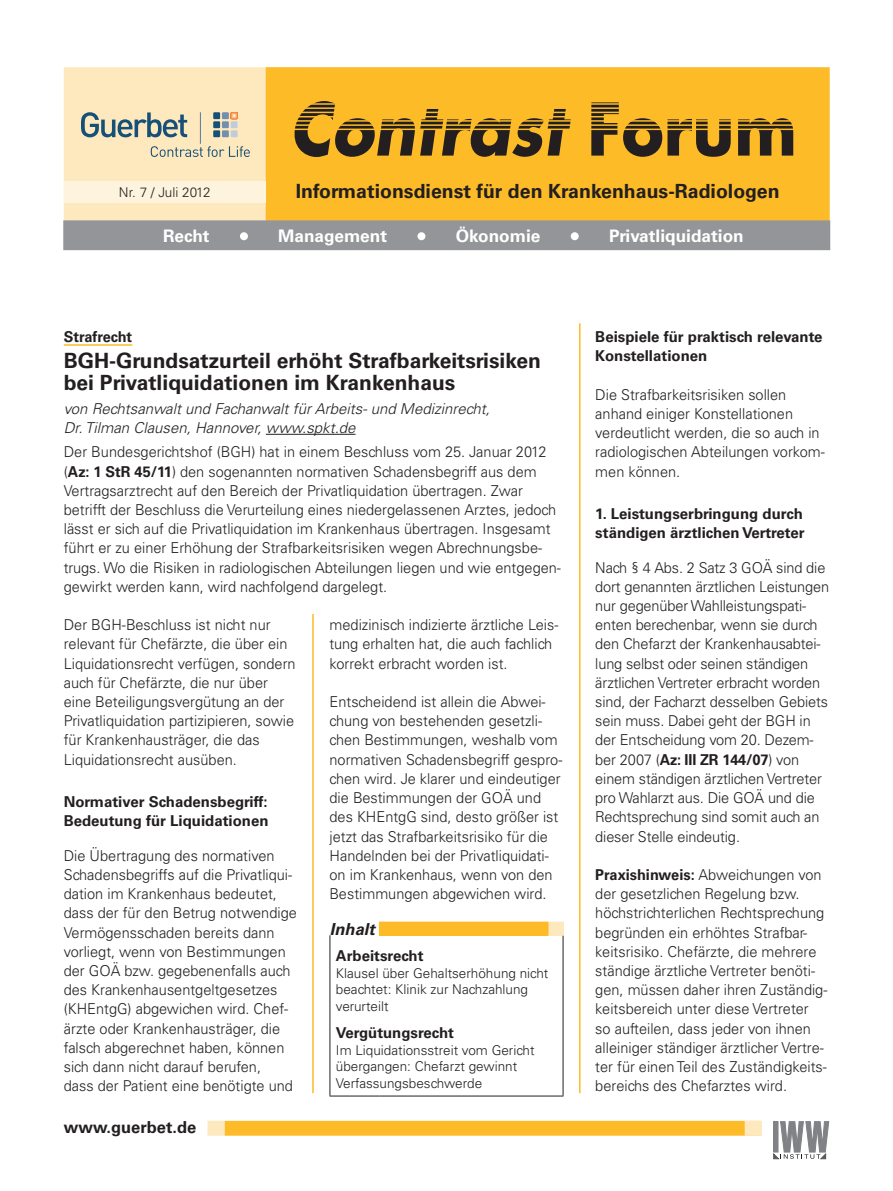
<style>
.page{position:relative;width:893px;height:1191px;background:#fff}
.page>*{position:absolute;margin:0;border:0;box-sizing:border-box;transform-origin:0 0}
.t1{font:italic 700 70.5px "Futura";color:#231f20;scale:.9 1}
.Ueberschrift-Autor{font:700 21px/22.5px "Univers";color:#231f20}
.t2{font:700 19.5px "Univers";color:#231f20}
.t3{font:700 17.25px "Univers";color:#fff}
.Grundtext{font:700 16.5px "Univers";color:#231f20}
.t4{font:italic 700 16.5px "Univers";color:#231f20}
.Grundtext-2{font:300 15px/19.2px "Univers";color:#231f20}
.Ueberschrift-mittel{font:700 15px/19.2px "Univers";color:#231f20}
.Autorenzeile{font:italic 300 15px/19.2px "Univers";color:#231f20}
.Anreisser-Ueberschri{font:700 15px "Univers";color:#231f20}
.Dachzeile{font:700 15px "Univers";color:#231f20}
.Anreisser-Text{font:300 13.5px/16.5px "Univers";color:#231f20}
.Ueberschrift-mittel-2{font:300 13.5px "Univers";color:#231f20}
.s1{font-style:normal}
.s2{font-weight:700}
</style>
<div class="page">
<hr style="left:312px;top:323px;width:2px;height:770px;background:#fdbb28">
<hr style="left:579px;top:323px;width:1px;height:770px;background:#fdbb28">
<div style="left:224px;top:1120px;width:537px;height:15px;background:#fdbb28;border:2px solid #fdbb28"></div>
<div style="left:207px;top:1120px;width:18px;height:15px;background:#fee8be;border:2px solid #fee8be"></div>
<svg style="left:773px;top:1121px;width:56px;height:38px"></svg>
<div style="left:745px;top:1120px;width:17px;height:15px;background:#fee8be;border:2px solid #fee8be"></div>
<div style="left:64px;top:67px;width:241px;height:158px;background:#fee8be;border:2px solid #fee8be"></div>
<div style="left:266px;top:67px;width:564px;height:156px;background:#fdbb28;border:2px solid #fdbb28"></div>
<svg style="left:151px;top:146px;width:99px;height:11px"></svg>
<svg style="left:81px;top:112px;width:106px;height:25px"></svg>
<hr style="left:200px;top:112px;width:1px;height:32px;background:#597a9f">
<div style="left:213px;top:112px;width:7px;height:7px;background:#155078"></div>
<div style="left:222px;top:112px;width:7px;height:7px;background:#738faf"></div>
<div style="left:213px;top:121px;width:7px;height:7px;background:#155078"></div>
<div style="left:222px;top:121px;width:7px;height:7px;background:#738faf"></div>
<div style="left:231px;top:121px;width:7px;height:7px;background:#c0cbdc"></div>
<div style="left:213px;top:130px;width:7px;height:7px;background:#155078"></div>
<div style="left:222px;top:130px;width:7px;height:7px;background:#738faf"></div>
<div style="left:231px;top:130px;width:7px;height:7px;background:#c0cbdc"></div>
<div style="left:231px;top:112px;width:7px;height:7px;background:#f58733"></div>
<div style="left:231px;top:112px;width:6px;height:7px;background:#f58c3c"></div>
<svg style="left:231px;top:113px;width:6px;height:6px"></svg>
<div style="left:64px;top:181px;width:202px;height:21px;background:#fef3dd"></div>
<div style="left:64px;top:221px;width:766px;height:29px;background:#939598"></div>
<div style="left:239px;top:231px;width:10px;height:10px;background:#fff;border-radius:50%"></div>
<div style="left:238px;top:231px;width:11px;height:11px;border:2px solid #939598;border-radius:50%"></div>
<div style="left:417px;top:231px;width:9px;height:10px;background:#fff;border-radius:50%"></div>
<div style="left:416px;top:231px;width:11px;height:11px;border:2px solid #939598;border-radius:50%"></div>
<div style="left:570px;top:231px;width:9px;height:10px;background:#fff;border-radius:50%"></div>
<div style="left:569px;top:231px;width:11px;height:11px;border:2px solid #939598;border-radius:50%"></div>
<div style="left:379px;top:922px;width:169px;height:13px;background:#fdbb28"></div>
<hr style="left:330px;top:935px;width:1px;height:160px;background:#231f20">
<hr style="left:563px;top:935px;width:1px;height:160px;background:#231f20">
<hr style="left:330px;top:1095px;width:49px;height:1px;background:#231f20">
<hr style="left:379px;top:1095px;width:169px;height:1px;background:#231f20">
<svg style="left:548px;top:1095px;width:15px;height:1px"></svg>
<hr style="left:379px;top:921px;width:169px;height:1px;background:#fdbb28">
<svg style="left:548px;top:921px;width:16px;height:14px"></svg>
<div style="left:64px;top:323px;width:499px;height:291px;background:#fff"></div>
<hr style="left:64px;top:344px;width:68px;height:2px;background:#fdbb28">
<hr style="left:266px;top:434px;width:90px;height:1px;background:#231f20">
<p class="t1" style="left:289px;top:82px;width:565px">Contrast <span class="s1">Forum</span></p>
<p class="Ueberschrift-mittel-2" style="left:119px;top:184px;width:93px">Nr. 7 / Juli 2012</p>
<p class="t2" style="left:296px;top:179px;width:485px">Informationsdienst für den Krankenhaus-Radiologen</p>
<p class="t3" style="left:163px;top:225px;width:48px">Recht</p>
<p class="t3" style="left:278px;top:225px;width:110px">Management</p>
<p class="t3" style="left:456px;top:225px;width:86px">Ökonomie</p>
<p class="t3" style="left:609px;top:225px;width:136px">Privatliquidation</p>
<p class="Dachzeile" style="left:64px;top:328px;width:70px">Strafrecht</p>
<p class="Ueberschrift-Autor" style="left:64px;top:349px;width:479px">BGH-Grundsatzurteil erhöht Strafbarkeitsrisiken bei Privatliquidationen im Krankenhaus</p>
<p class="Autorenzeile" style="left:64px;top:399px;width:428px">von Rechtsanwalt und Fachanwalt für Arbeits- und Medizinrecht,<br>Dr. Tilman Clausen, Hannover, www.spkt.de</p>
<p class="Grundtext-2" style="left:64px;top:442px;width:499px">Der Bundesgerichtshof (BGH) hat in einem Beschluss vom 25. Januar 2012 (<span class="s2">Az: 1 StR 45/11</span>) den sogenannten normativen Schadensbegriff aus dem Vertragsarztrecht auf den Bereich der Privatliquidation übertragen. Zwar betrifft der Beschluss die Verurteilung eines niedergelassenen Arztes, jedoch lässt er sich auf die Privatliquidation im Krankenhaus übertragen. Insgesamt führt er zu einer Erhöhung der Strafbarkeitsrisiken wegen Abrechnungsbe&shy;trugs. Wo die Risiken in radiologischen Abteilungen liegen und wie entgegen&shy;gewirkt werden kann, wird nachfolgend dargelegt.</p>
<p class="Grundtext-2" style="left:64px;top:615px;width:233px">Der BGH-Beschluss ist nicht nur relevant für Chefärzte, die über ein Liquidationsrecht verfügen, sondern auch für Chefärzte, die nur über eine Beteiligungsvergütung an der Privatliquidation partizipieren, sowie für Krankenhausträger, die das Liquidationsrecht ausüben.</p>
<p class="Ueberschrift-mittel" style="left:64px;top:792px;width:206px">Normativer Schadensbegriff:<br>Bedeutung für Liquidationen</p>
<p class="Grundtext-2" style="left:64px;top:845px;width:235px">Die Übertragung des normativen Schadensbegriffs auf die Privatliqui&shy;dation im Krankenhaus bedeutet, dass der für den Betrug notwendige Vermögensschaden bereits dann vorliegt, wenn von Bestimmungen der GOÄ bzw. gegebenenfalls auch des Krankenhausentgeltgesetzes (KHEntgG) abgewichen wird. Chef&shy;ärzte oder Krankenhausträger, die falsch abgerechnet haben, können sich dann nicht darauf berufen,<br>dass der Patient eine benötigte und</p>
<p class="Grundtext-2" style="left:330px;top:615px;width:230px">medizinisch indizierte ärztliche Leis&shy;tung erhalten hat, die auch fachlich korrekt erbracht worden ist.</p>
<p class="Grundtext-2" style="left:330px;top:692px;width:234px">Entscheidend ist allein die Abwei&shy;chung von bestehenden gesetzli&shy;chen Bestimmungen, weshalb vom normativen Schadensbegriff gespro&shy;chen wird. Je klarer und eindeutiger die Bestimmungen der GOÄ und des KHEntgG sind, desto größer ist jetzt das Strafbarkeitsrisiko für die Handelnden bei der Privatliquidati&shy;on im Krankenhaus, wenn von den Bestimmungen abgewichen wird.</p>
<p class="t4" style="left:330px;top:919px;width:46px">Inhalt</p>
<p class="Anreisser-Ueberschri" style="left:336px;top:947px;width:89px">Arbeitsrecht</p>
<p class="Anreisser-Text" style="left:336px;top:964px;width:214px">Klausel über Gehaltserhöhung nicht beachtet: Klinik zur Nachzahlung verurteilt</p>
<p class="Anreisser-Ueberschri" style="left:336px;top:1024px;width:120px">Vergütungsrecht</p>
<p class="Anreisser-Text" style="left:336px;top:1041px;width:200px">Im Liquidationsstreit vom Gericht übergangen: Chefarzt gewinnt<br>Verfassungsbeschwerde</p>
<p class="Grundtext" style="left:64px;top:1117px;width:134px">www.guerbet.de</p>
<p class="Ueberschrift-mittel" style="left:595px;top:327px;width:229px">Beispiele für praktisch relevante<br>Konstellationen</p>
<p class="Grundtext-2" style="left:595px;top:385px;width:231px">Die Strafbarkeitsrisiken sollen anhand einiger Konstellationen verdeutlicht werden, die so auch in radiologischen Abteilungen vorkom&shy;men können.</p>
<p class="Ueberschrift-mittel" style="left:595px;top:504px;width:211px">1. Leistungserbringung durch ständigen ärztlichen Vertreter</p>
<p class="Grundtext-2" style="left:595px;top:557px;width:235px">Nach § 4 Abs. 2 Satz 3 GOÄ sind die dort genannten ärztlichen Leistungen nur gegenüber Wahlleistungspati&shy;enten berechenbar, wenn sie durch den Chefarzt der Krankenhausabtei&shy;lung selbst oder seinen ständigen ärztlichen Vertreter erbracht worden sind, der Facharzt desselben Gebiets sein muss. Dabei geht der BGH in der Entscheidung vom 20. Dezem&shy;ber 2007 (<span class="s2">Az: III ZR 144/07</span>) von einem ständigen ärztlichen Vertreter pro Wahlarzt aus. Die GOÄ und die Rechtsprechung sind somit auch an dieser Stelle eindeutig.</p>
<p class="Grundtext-2" style="left:595px;top:865px;width:234px"><span class="s2">Praxishinweis:</span> Abweichungen von der gesetzlichen Regelung bzw. höchstrichterlichen Rechtsprechung begründen ein erhöhtes Strafbar&shy;keitsrisiko. Chefärzte, die mehrere ständige ärztliche Vertreter benöti&shy;gen, müssen daher ihren Zuständig&shy;keitsbereich unter diese Vertreter so aufteilen, dass jeder von ihnen alleiniger ständiger ärztlicher Vertre&shy;ter für einen Teil des Zuständigkeits&shy;bereichs des Chefarztes wird.</p>
</div>
